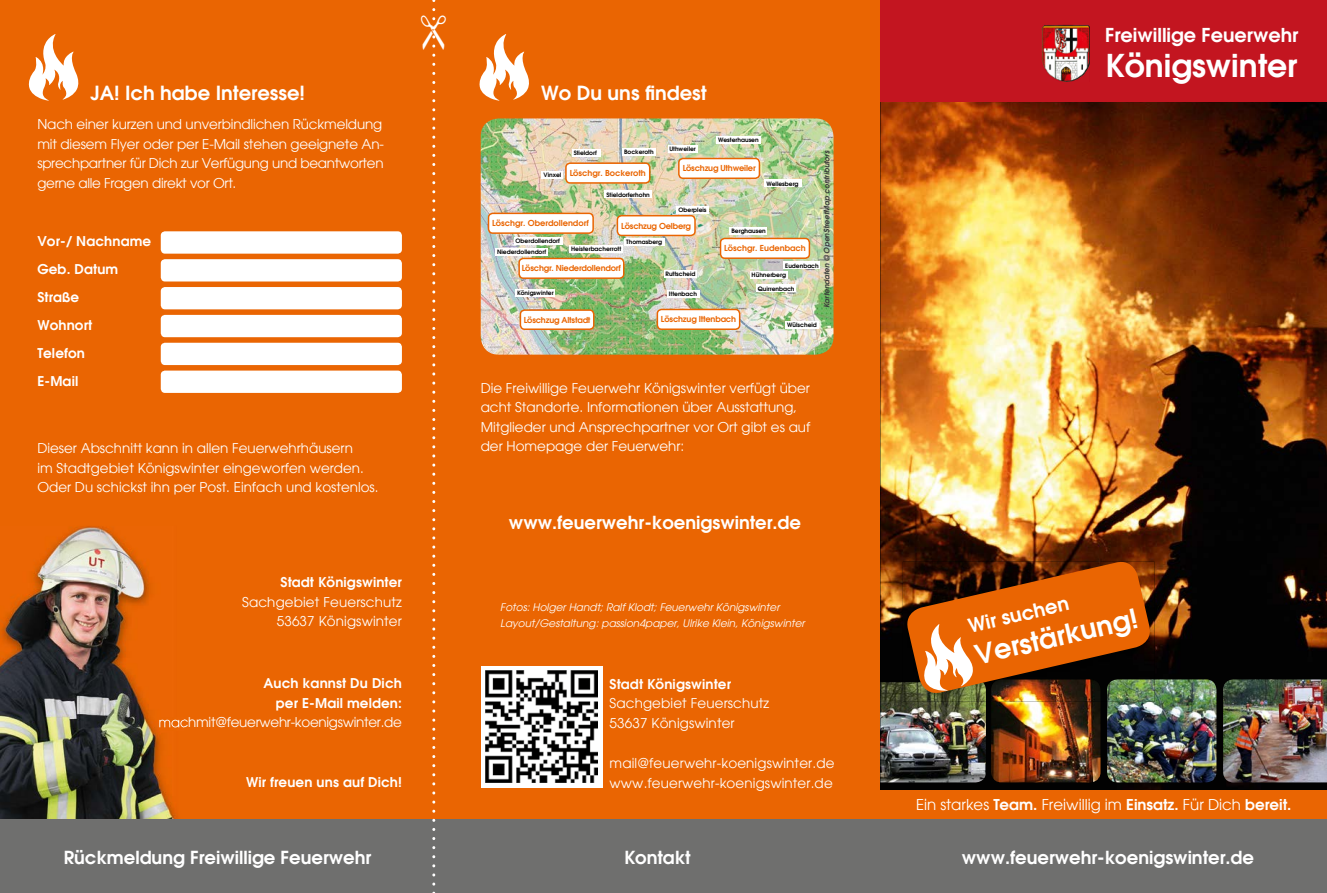
<style>
.page{position:relative;width:1327px;height:893px;background:#fff}
.page>*{position:absolute;margin:0;border:0;box-sizing:border-box;transform-origin:0 0}
.t1{font:600 31.5px "Avant Garde";color:#fff}
.t2{font:600 27.3px "Avant Garde";color:#fff}
.t3{font:600 19.5px "Avant Garde";color:#fff}
.t4{font:600 19.2px "Avant Garde";color:#fff}
.t5{font:600 18px "Avant Garde";color:#fff}
.t6{font:15px "Avant Garde";color:#fff}
.t7{font:13.5px/19.5px "Avant Garde";color:#fff}
.t8{font:600 13.5px/28px "Avant Garde";letter-spacing:.01em;color:#fff}
.t9{font:13.5px "Avant Garde";letter-spacing:-.02em;color:#fff}
.t10{font:italic 10.5px/16.5px "Avant Garde";color:#fff}
.t11{font:600 8.25px "Avant Garde";letter-spacing:-.02em;color:#ea6502}
.t12{font:600 8.25px "Avant Garde";color:#ea6502}
.t13{font:italic 600 7.5px "Avant Garde";color:#3b3b3a}
.t14{font:600 6px/11.1px "Avant Garde";color:#000}
.s1{font-weight:600}
</style>
<div class="page">
<img style="left:880px;top:102px;width:447px;height:688px">
<img style="left:991px;top:702px;width:109px;height:80px">
<img style="left:880px;top:682px;width:106px;height:100px">
<div style="left:0;top:0;width:880px;height:821px;background:#ea6502"></div>
<svg style="left:28px;top:34px;width:51px;height:67px"></svg>
<div style="left:880px;top:0;width:447px;height:102px;background:#c31520"></div>
<img style="left:1041px;top:24px;width:49px;height:57px">
<img style="left:1223px;top:679px;width:104px;height:103px">
<img style="left:1107px;top:679px;width:109px;height:103px">
<div style="left:873px;top:790px;width:454px;height:33px;background:#ea6502"></div>
<img style="left:903px;top:562px;width:251px;height:140px">
<img style="left:903px;top:682px;width:83px;height:20px">
<img style="left:1107px;top:679px;width:47px;height:23px">
<svg style="left:904px;top:558px;width:249px;height:138px"></svg>
<div style="left:161px;top:231px;width:241px;height:23px;background:#fff;border-radius:4px"></div>
<div style="left:161px;top:259px;width:241px;height:22px;background:#fff;border-radius:4px"></div>
<div style="left:161px;top:287px;width:241px;height:22px;background:#fff;border-radius:4px"></div>
<div style="left:161px;top:315px;width:241px;height:22px;background:#fff;border-radius:4px"></div>
<div style="left:161px;top:343px;width:241px;height:22px;background:#fff;border-radius:4px"></div>
<svg style="left:479px;top:34px;width:50px;height:67px"></svg>
<svg style="left:481px;top:666px;width:121px;height:122px;fill:#fff"></svg>
<img style="left:486px;top:671px;width:111px;height:111px">
<div style="left:161px;top:371px;width:241px;height:22px;background:#fff;border-radius:4px"></div>
<svg style="left:176px;top:719px;width:8px;height:9px"></svg>
<img style="left:0;top:526px;width:176px;height:293px">
<img style="left:159px;top:717px;width:17px;height:13px">
<img style="left:481px;top:118px;width:352px;height:237px">
<div style="left:566px;top:163px;width:84px;height:20px;background:#fff;border-radius:4px"></div>
<div style="left:565px;top:162px;width:85px;height:22px;border:2px solid #ea6502;border-radius:4px"></div>
<div style="left:488px;top:213px;width:105px;height:20px;background:#fff;border-radius:4px"></div>
<div style="left:488px;top:213px;width:106px;height:21px;border:2px solid #ea6502;border-radius:4px"></div>
<div style="left:519px;top:258px;width:105px;height:20px;background:#fff;border-radius:4px"></div>
<div style="left:518px;top:258px;width:106px;height:21px;border:2px solid #ea6502;border-radius:4px"></div>
<div style="left:520px;top:310px;width:74px;height:19px;background:#fff;border-radius:4px"></div>
<div style="left:520px;top:309px;width:74px;height:21px;border:2px solid #ea6502;border-radius:4px"></div>
<div style="left:657px;top:309px;width:82px;height:20px;background:#fff;border-radius:4px"></div>
<div style="left:656px;top:309px;width:84px;height:21px;border:2px solid #ea6502;border-radius:4px"></div>
<div style="left:617px;top:216px;width:78px;height:19px;background:#fff;border-radius:4px"></div>
<div style="left:616px;top:215px;width:80px;height:21px;border:2px solid #ea6502;border-radius:4px"></div>
<div style="left:679px;top:158px;width:80px;height:20px;background:#fff;border-radius:4px"></div>
<div style="left:678px;top:158px;width:82px;height:21px;border:2px solid #ea6502;border-radius:4px"></div>
<div style="left:720px;top:238px;width:89px;height:20px;background:#fff;border-radius:4px"></div>
<div style="left:720px;top:238px;width:90px;height:21px;border:2px solid #ea6502;border-radius:4px"></div>
<div style="left:514px;top:237px;width:48px;height:8px;background:#fff"></div>
<div style="left:495px;top:248px;width:53px;height:8px;background:#fff"></div>
<div style="left:515px;top:289px;width:40px;height:7px;background:#fff"></div>
<div style="left:624px;top:238px;width:40px;height:7px;background:#fff"></div>
<div style="left:569px;top:245px;width:54px;height:8px;background:#fff"></div>
<div style="left:677px;top:206px;width:32px;height:7px;background:#fff"></div>
<div style="left:622px;top:148px;width:34px;height:8px;background:#fff"></div>
<div style="left:605px;top:190px;width:47px;height:8px;background:#fff"></div>
<div style="left:572px;top:149px;width:29px;height:7px;background:#fff"></div>
<div style="left:542px;top:171px;width:21px;height:8px;background:#fff"></div>
<div style="left:667px;top:145px;width:30px;height:7px;background:#fff"></div>
<div style="left:716px;top:136px;width:44px;height:7px;background:#fff"></div>
<div style="left:783px;top:261px;width:37px;height:8px;background:#fff"></div>
<div style="left:750px;top:271px;width:37px;height:8px;background:#fff"></div>
<div style="left:730px;top:227px;width:37px;height:8px;background:#fff"></div>
<div style="left:664px;top:270px;width:32px;height:8px;background:#fff"></div>
<div style="left:785px;top:321px;width:33px;height:8px;background:#fff"></div>
<div style="left:756px;top:285px;width:39px;height:7px;background:#fff"></div>
<div style="left:667px;top:290px;width:32px;height:8px;background:#fff"></div>
<div style="left:764px;top:180px;width:38px;height:7px;background:#fff"></div>
<div style="left:0;top:819px;width:1327px;height:74px;background:#6f6f6e"></div>
<svg style="left:432px;top:0;width:4px;height:893px"></svg>
<h3 class="t3" style="left:90px;top:80px;width:216px">JA! Ich habe Interesse!</h3>
<p class="t7" style="left:37px;top:115px;width:348px">Nach einer kurzen und unverbindlichen Rückmeldung mit diesem Flyer oder per E-Mail stehen geeignete An&shy;sprech partner für Dich zur Verfügung und beant worten gerne alle Fragen direkt vor Ort.</p>
<p class="t8" style="left:37px;top:227px;width:115px">Vor-/ Nachname<br>Geb. Datum<br>Straße<br>Wohnort<br>Telefon<br>E-Mail</p>
<p class="t7" style="left:37px;top:439px;width:343px">Dieser Abschnitt kann in allen Feuerwehrhäusern<br>im Stadtgebiet Königswinter eingeworfen werden.<br>Oder Du schickst ihn per Post. Einfach und kostenlos.</p>
<p class="t8" style="left:280px;top:568px;width:123px">Stadt Königswinter</p>
<p class="t7" style="left:242px;top:592px;width:161px;text-align:right">Sachgebiet Feuerschutz<br>53637 Königswinter</p>
<p class="t8" style="left:263px;top:673px;width:140px;line-height:19.5px;text-align:right">Auch kannst Du Dich per E-Mail melden:</p>
<p class="t9" style="left:158px;top:714px;width:245px">machmit@feuerwehr-koenigswinter.de</p>
<p class="t8" style="left:246px;top:768px;width:157px">Wir freuen uns auf Dich!</p>
<h3 class="t3" style="left:541px;top:80px;width:167px">Wo Du uns findest</h3>
<p class="t14" style="left:718px;top:134px;width:42px">Westerhausen</p>
<p class="t14" style="left:669px;top:143px;width:28px">Uthweiler</p>
<p class="t14" style="left:624px;top:147px;width:31px">Bockeroth</p>
<p class="t14" style="left:606px;top:189px;width:45px">Stieldorferhohn</p>
<p class="t14" style="left:573px;top:147px;width:25px">Stieldorf</p>
<p class="t13" style="left:821px;top:308px;width:159px;rotate:-90deg">Kartendaten © OpenStreetMap contributors</p>
<p class="t11" style="left:683px;top:163px;width:74px">Löschzug Uthweiler</p>
<p class="t12" style="left:570px;top:168px;width:78px">Löschgr. Bockeroth</p>
<p class="t14" style="left:543px;top:170px;width:19px">Vinxel</p>
<p class="t14" style="left:766px;top:178px;width:34px">Wellesberg</p>
<p class="t14" style="left:678px;top:204px;width:30px">Oberpleis</p>
<p class="t12" style="left:492px;top:217px;width:98px">Löschgr. Oberdollendorf</p>
<p class="t11" style="left:522px;top:262px;width:100px">Löschgr. Niederdollendorf</p>
<p class="t11" style="left:621px;top:220px;width:71px">Löschzug Oelberg</p>
<p class="t14" style="left:731px;top:225px;width:36px">Berghausen</p>
<p class="t14" style="left:497px;top:235px;width:64px;text-indent:18px">Oberdollendorf<br>Niederdollendorf</p>
<p class="t14" style="left:517px;top:287px;width:38px">Königswinter</p>
<p class="t14" style="left:626px;top:236px;width:37px">Thomasberg</p>
<p class="t12" style="left:724px;top:242px;width:83px">Löschgr. Eudenbach</p>
<p class="t14" style="left:571px;top:243px;width:52px">Heisterbacherrott</p>
<p class="t14" style="left:751px;top:260px;width:69px;line-height:9.8px;text-indent:34px">Eudenbach<br>Hühnerberg</p>
<p class="t14" style="left:665px;top:268px;width:32px">Ruttscheid</p>
<p class="t14" style="left:758px;top:283px;width:38px">Quirrenbach</p>
<p class="t14" style="left:669px;top:289px;width:30px">Ittenbach</p>
<p class="t11" style="left:524px;top:314px;width:68px">Löschzug Altstadt</p>
<p class="t11" style="left:661px;top:314px;width:77px">Löschzug Ittenbach</p>
<p class="t14" style="left:787px;top:319px;width:31px">Wülscheid</p>
<p class="t7" style="left:481px;top:378px;width:331px">Die Freiwillige Feuerwehr Königswinter verfügt über acht Standorte. Informationen über Ausstattung, Mitglieder und Ansprechpartner vor Ort gibt es auf der Homepage der Feuerwehr:</p>
<h3 class="t5" style="left:509px;top:511px;width:293px">www.feuerwehr-koenigswinter.de</h3>
<p class="t10" style="left:500px;top:599px;width:306px">Fotos: Holger Handt; Ralf Klodt; Feuerwehr Königswinter<br>Layout/Gestaltung: passion4paper, Ulrike Klein, Königswinter</p>
<p class="t8" style="left:609px;top:670px;width:123px">Stadt Königswinter</p>
<p class="t7" style="left:609px;top:694px;width:161px">Sachgebiet Feuerschutz<br>53637 Königswinter</p>
<p class="t7" style="left:609px;top:754px;width:226px">mail@feuerwehr-koenigswinter.de www.feuerwehr-koenigswinter.de</p>
<h3 class="t4" style="left:1105px;top:22px;width:195px">Freiwillige Feuerwehr</h3>
<h1 class="t1" style="left:1105px;top:44px;width:194px">Königswinter</h1>
<h3 class="t3" style="left:965px;top:613px;width:104px;rotate:-13deg">Wir suchen</h3>
<h2 class="t2" style="left:971px;top:637px;width:168px;rotate:-13deg">Verstärkung!</h2>
<p class="t6" style="left:916px;top:796px;width:377px">Ein starkes <span class="s1">Team.</span> Freiwillig im <span class="s1">Einsatz.</span> Für Dich <span class="s1">bereit.</span></p>
<h3 class="t5" style="left:64px;top:845px;width:309px">Rückmeldung Freiwillige Feuerwehr</h3>
<h3 class="t5" style="left:624px;top:845px;width:68px">Kontakt</h3>
<h3 class="t5" style="left:962px;top:845px;width:293px">www.feuerwehr-koenigswinter.de</h3>
</div>
